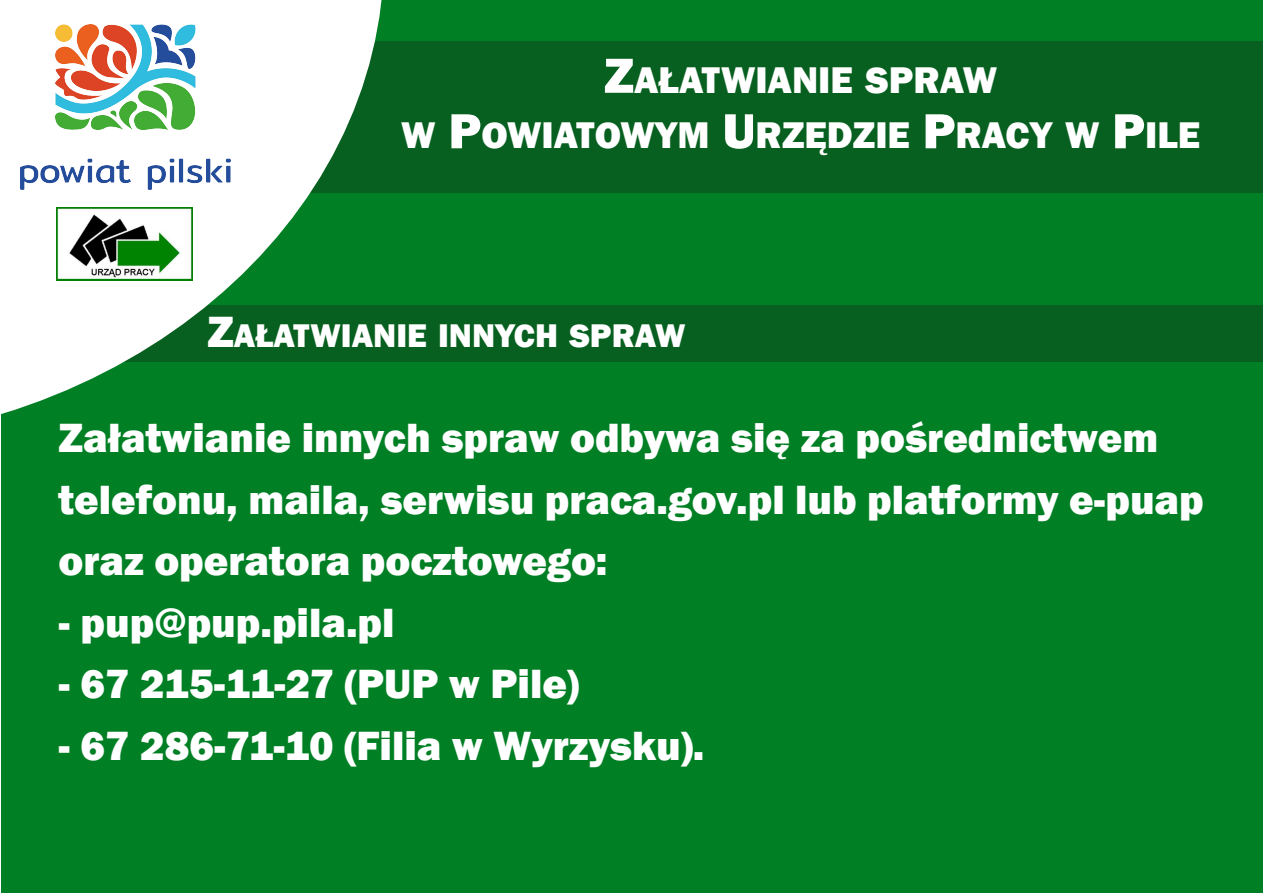
<style>
.page{position:relative;width:1263px;height:893px;background:#fff}
.page>*{position:absolute;margin:0;border:0;box-sizing:border-box;transform-origin:0 0}
.t1{font:800 42px/61.5px "Franklin Gothic";color:#fff}
.t2{font:800 38.25px/55.5px "Franklin Gothic";color:#fff;text-align:center}
.t3{font:800 33.75px "Franklin Gothic";color:#fff}
.s1{font-size:51px}
.s2{font-size:45px}
</style>
<div class="page">
<div style="left:1px;top:0;width:1262px;height:893px;background:#007f24"></div>
<div style="left:240px;top:41px;width:1023px;height:152px;background:#07601f"></div>
<div style="left:24px;top:305px;width:1239px;height:56px;background:#07601f"></div>
<svg style="left:1px;top:0;width:385px;height:445px"></svg>
<img style="left:57px;top:207px;width:135px;height:74px">
<img style="left:21px;top:25px;width:210px;height:165px">
<p class="t2" style="left:401px;top:52px;width:800px"><span class="s1">Z</span>AŁATWIANIE SPRAW<br>W <span class="s1">P</span>OWIATOWYM <span class="s1">U</span>RZĘDZIE <span class="s1">P</span>RACY W <span class="s1">P</span>ILE</p>
<p class="t3" style="left:207px;top:316px;width:479px"><span class="s2">Z</span>AŁATWIANIE INNYCH SPRAW</p>
<p class="t1" style="left:59px;top:407px;width:1147px">Załatwianie innych spraw odbywa się za pośrednictwem telefonu, maila, serwisu praca.gov.pl lub platformy e-puap oraz operatora pocztowego:</p>
<p class="t1" style="left:59px;top:591px;width:337px">- pup@pup.pila.pl</p>
<p class="t1" style="left:59px;top:653px;width:522px">- 67 215-11-27 (PUP w Pile)</p>
<p class="t1" style="left:59px;top:714px;width:647px">- 67 286-71-10 (Filia w Wyrzysku).</p>
</div>
